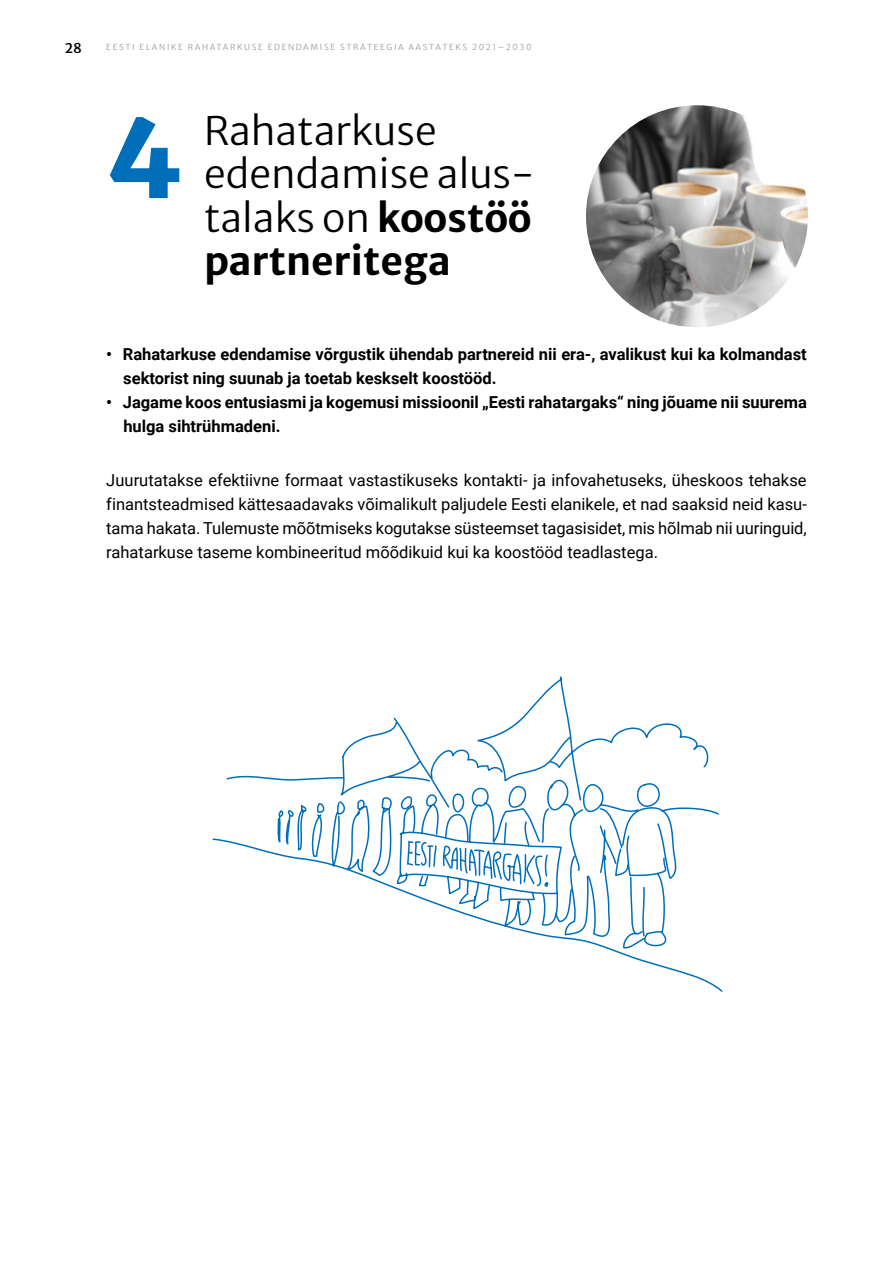
<style>
.page{position:relative;width:893px;height:1263px;background:#fff}
.page>*{position:absolute;margin:0;border:0;box-sizing:border-box;transform-origin:0 0}
.t1{font:800 108px "Merriweather Sans";color:#006eb9}
.t2{font:300 39px/43.5px "Merriweather Sans";color:#000}
.t3{font:16.5px/24px "Roboto";color:#000;text-align:justify}
.t4{font:700 16.5px/24px "Roboto";color:#000}
.t5{font:500 13.5px "Merriweather Sans";color:#000}
.t6{font:300 8.25px "Merriweather Sans";letter-spacing:.2em;color:#9c9c9d}
.s1{font-weight:700}
</style>
<div class="page">
<img style="left:586px;top:105px;width:222px;height:222px;border-radius:111px">
<svg style="left:212px;top:676px;width:511px;height:316px"></svg>
<svg style="left:406px;top:840px;width:144px;height:50px"></svg>
<p class="t5" style="left:65px;top:36px;width:19px">28</p>
<p class="t6" style="left:106px;top:39px;width:427px">EESTI ELANIKE RAHATARKUSE EDENDAMISE STRATEEGIA AASTATEKS 2021–2030</p>
<h1 class="t1" style="left:106px;top:65px;width:78px">4</h1>
<h2 class="t2" style="left:204px;top:104px;width:332px">Rahatarkuse edendamise alus&shy;talaks on <span class="s1">koostöö partneritega</span></h2>
<p class="t4" style="left:123px;top:341px;width:685px;text-indent:-17px">• Rahatarkuse edendamise võrgustik ühendab partnereid nii era-, avalikust kui ka kolmandast sektorist ning suunab ja toetab keskselt koostööd.</p>
<p class="t4" style="left:123px;top:389px;width:685px;text-indent:-17px">• Jagame koos entusiasmi ja kogemusi missioonil „Eesti rahatargaks“ ning jõuame nii suurema hulga sihtrühmadeni.</p>
<p class="t3" style="left:106px;top:468px;width:702px">Juurutatakse efektiivne formaat vastastikuseks kontakti- ja infovahetuseks, üheskoos tehakse finantsteadmised kättesaadavaks võimalikult paljudele Eesti elanikele, et nad saaksid neid kasu&shy;tama hakata. Tulemuste mõõtmiseks kogutakse süsteemset tagasisidet, mis hõlmab nii uuringuid, rahatarkuse taseme kombineeritud mõõdikuid kui ka koostööd teadlastega.</p>
</div>
